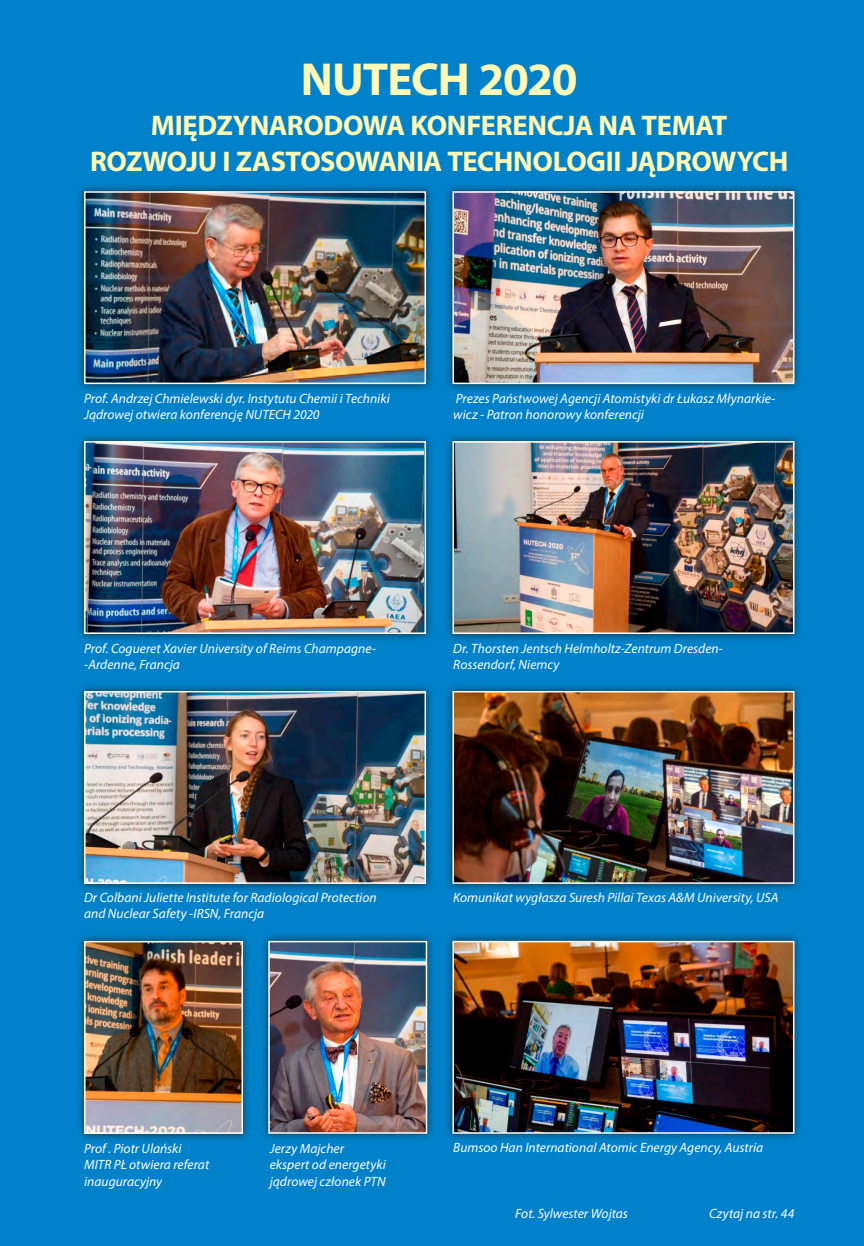
<style>
.page{position:relative;width:864px;height:1246px;background:#fff}
.page>*{position:absolute;margin:0;border:0;box-sizing:border-box;transform-origin:0 0}
.Tekst_glowny{font:700 46.5px "Myriad Pro";letter-spacing:-.02em;color:#fff8b7}
.Tekst_glowny-2{font:700 28.5px "Myriad Pro";letter-spacing:-.02em;color:#fff8b7}
.Tekst_glowny-3{font:italic 13.5px/16.5px "Myriad Pro";color:#fff}
</style>
<div class="page">
<div style="left:0;top:0;width:863px;height:1246px;background:#0081c9"></div>
<div style="left:76px;top:183px;width:358px;height:209px;background:#1d1d1b;opacity:.75"></div>
<img style="left:87px;top:194px;width:336px;height:187px">
<div style="left:84px;top:191px;width:342px;height:193px;border:2px solid #fff"></div>
<div style="left:444px;top:183px;width:358px;height:209px;background:#1d1d1b;opacity:.75"></div>
<img style="left:455px;top:194px;width:336px;height:187px">
<div style="left:452px;top:191px;width:342px;height:193px;border:2px solid #fff"></div>
<div style="left:76px;top:433px;width:358px;height:209px;background:#1d1d1b;opacity:.75"></div>
<img style="left:87px;top:444px;width:336px;height:187px">
<div style="left:84px;top:441px;width:342px;height:193px;border:2px solid #fff"></div>
<div style="left:444px;top:433px;width:358px;height:209px;background:#1d1d1b;opacity:.75"></div>
<img style="left:455px;top:444px;width:336px;height:187px">
<div style="left:452px;top:441px;width:342px;height:193px;border:2px solid #fff"></div>
<div style="left:76px;top:683px;width:358px;height:209px;background:#1d1d1b;opacity:.75"></div>
<img style="left:87px;top:694px;width:336px;height:187px">
<div style="left:84px;top:691px;width:342px;height:193px;border:2px solid #fff"></div>
<div style="left:444px;top:683px;width:358px;height:209px;background:#1d1d1b;opacity:.75"></div>
<img style="left:455px;top:694px;width:336px;height:187px">
<div style="left:452px;top:691px;width:342px;height:193px;border:2px solid #fff"></div>
<div style="left:76px;top:933px;width:175px;height:209px;background:#1d1d1b;opacity:.75"></div>
<img style="left:87px;top:944px;width:153px;height:187px">
<div style="left:84px;top:941px;width:159px;height:193px;border:2px solid #fff"></div>
<div style="left:260px;top:932px;width:175px;height:209px;background:#1d1d1b;opacity:.75"></div>
<img style="left:271px;top:944px;width:153px;height:187px">
<div style="left:268px;top:941px;width:159px;height:193px;border:2px solid #fff"></div>
<div style="left:444px;top:932px;width:358px;height:209px;background:#1d1d1b;opacity:.75"></div>
<img style="left:455px;top:944px;width:336px;height:187px">
<div style="left:452px;top:941px;width:342px;height:193px;border:2px solid #fff"></div>
<p class="Tekst_glowny" style="left:300px;top:49px;width:278px">NUTECH 2020</p>
<p class="Tekst_glowny-2" style="left:151px;top:107px;width:578px">MIĘDZYNARODOWA KONFERENCJA NA TEMAT</p>
<p class="Tekst_glowny-2" style="left:90px;top:143px;width:699px">ROZWOJU I ZASTOSOWANIA TECHNOLOGII JĄDROWYCH</p>
<p class="Tekst_glowny-3" style="left:84px;top:390px;width:307px">Prof. Andrzej Chmielewski dyr. Instytutu Chemii i Techniki<br>Jądrowej otwiera konferencję NUTECH 2020</p>
<p class="Tekst_glowny-3" style="left:453px;top:390px;width:323px">Prezes Państwowej Agencji Atomistyki dr Łukasz Młynarkie&shy;wicz - Patron honorowy konferencji</p>
<p class="Tekst_glowny-3" style="left:84px;top:640px;width:293px">Prof. Cogueret Xavier University of Reims Champagne-</p>
<p class="Tekst_glowny-3" style="left:84px;top:656px;width:97px">-Ardenne, Francja</p>
<p class="Tekst_glowny-3" style="left:453px;top:640px;width:271px">Dr. Thorsten Jentsch Helmholtz-Zentrum Dresden-<br>Rossendorf, Niemcy</p>
<p class="Tekst_glowny-3" style="left:84px;top:889px;width:294px">Dr Colbani Juliette Institute for Radiological Protection and Nuclear Safety -IRSN, Francja</p>
<p class="Tekst_glowny-3" style="left:453px;top:889px;width:326px">Komunikat wygłasza Suresh Pillai Texas A&amp;M University, USA</p>
<p class="Tekst_glowny-3" style="left:84px;top:1139px;width:127px">Prof . Piotr Ulański<br>MITR PŁ otwiera referat inauguracyjny</p>
<p class="Tekst_glowny-3" style="left:269px;top:1139px;width:118px">Jerzy Majcher ekspert od energetyki jądrowej członek PTN</p>
<p class="Tekst_glowny-3" style="left:453px;top:1139px;width:311px">Bumsoo Han International Atomic Energy Agency, Austria</p>
<p class="Tekst_glowny-3" style="left:515px;top:1205px;width:114px">Fot. Sylwester Wojtas</p>
<p class="Tekst_glowny-3" style="left:708px;top:1205px;width:87px">Czytaj na str. 44</p>
</div>
